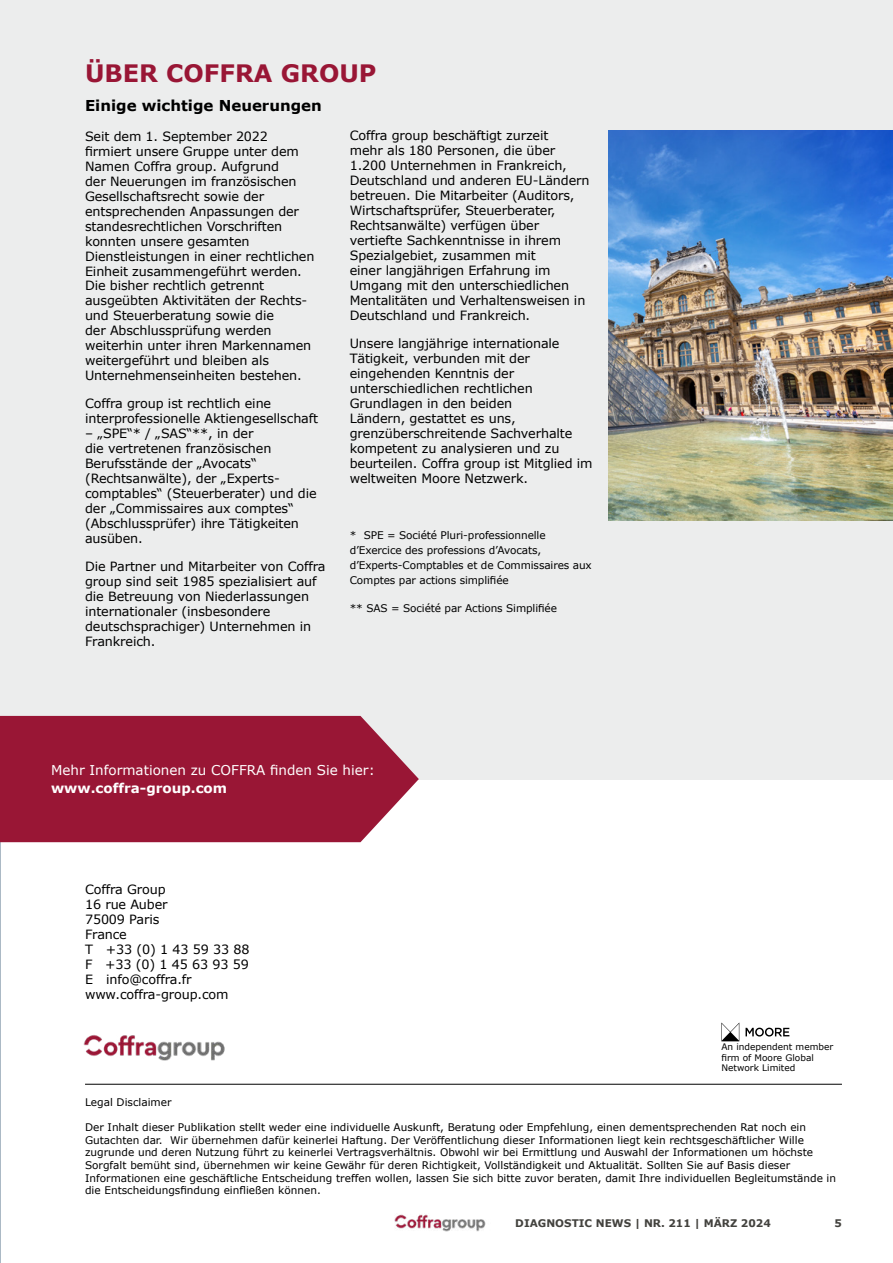
<style>
.page{position:relative;width:893px;height:1263px;background:#fff}
.page>*{position:absolute;margin:0;border:0;box-sizing:border-box;transform-origin:0 0}
.t1{font:700 24px "MS Reference Sans Serif";color:#991635}
.t2{font:700 15px "MS Reference Sans Serif";color:#000}
.t3{font:13.5px "MS Reference Sans Serif";color:#fff}
.t4{font:700 13.5px "MS Reference Sans Serif";color:#fff}
.t5{font:12.75px/15px "MS Reference Sans Serif";letter-spacing:-.01em;color:#000}
.t6{font:10.5px/12.6px "MS Reference Sans Serif";color:#000}
.t7{font:700 10.5px "MS Reference Sans Serif";color:#43423e}
.t8{font:9px/10.5px "MS Reference Sans Serif";color:#000}
</style>
<div class="page">
<div style="left:0;top:0;width:893px;height:779px;background:#eceded"></div>
<hr style="left:85px;top:1084px;width:757px;height:1px;background:#000">
<img style="left:83px;top:1035px;width:142px;height:26px">
<svg style="left:0;top:716px;width:419px;height:126px;background:#9f2542"></svg>
<svg style="left:745px;top:1028px;width:44px;height:8px"></svg>
<svg style="left:721px;top:1022px;width:18px;height:19px"></svg>
<img style="left:609px;top:131px;width:284px;height:390px">
<img style="left:394px;top:1214px;width:92px;height:18px">
<h1 class="t1" style="left:85px;top:63px;width:293px">ÜBER COFFRA GROUP</h1>
<p class="t2" style="left:85px;top:98px;width:238px">Einige wichtige Neuerungen</p>
<p class="t5" style="left:85px;top:129px;width:231px">Seit dem 1. September 2022 firmiert unsere Gruppe unter dem<br>Namen Coffra group. Aufgrund<br>der Neuerungen im französischen<br>Gesellschaftsrecht sowie der entsprechenden Anpassungen der standesrechtlichen Vorschriften konnten unsere gesamten<br>Dienstleistungen in einer rechtlichen<br>Einheit zusammengeführt werden.<br>Die bisher rechtlich getrennt ausgeübten Aktivitäten der Rechts&shy;und Steuerberatung sowie die<br>der Abschlussprüfung werden weiterhin unter ihren Markennamen weitergeführt und bleiben als<br>Unternehmenseinheiten bestehen.</p>
<p class="t5" style="left:85px;top:397px;width:235px">Coffra group ist rechtlich eine interprofessionelle Aktiengesellschaft</p>
<p class="t5" style="left:85px;top:427px;width:233px">– „SPE“* / „SAS“**, in der<br>die vertretenen französischen<br>Berufsstände der „Avocats“ (Rechtsanwälte), der „Experts&shy;comptables“ (Steuerberater) und die der „Commissaires aux comptes“ (Abschlussprüfer) ihre Tätigkeiten ausüben.</p>
<p class="t5" style="left:85px;top:559px;width:242px">Die Partner und Mitarbeiter von Coffra group sind seit 1985 spezialisiert auf die Betreuung von Niederlassungen internationaler (insbesondere deutschsprachiger) Unternehmen in<br>Frankreich.</p>
<p class="t5" style="left:350px;top:129px;width:241px">Coffra group beschäftigt zurzeit<br>mehr als 180 Personen, die über 1.200 Unternehmen in Frankreich, Deutschland und anderen EU-Ländern betreuen. Die Mitarbeiter (Auditors, Wirtschaftsprüfer, Steuerberater, Rechtsanwälte) verfügen über vertiefte Sachkenntnisse in ihrem Spezialgebiet, zusammen mit<br>einer langjährigen Erfahrung im Umgang mit den unterschiedlichen Mentalitäten und Verhaltensweisen in Deutschland und Frankreich.</p>
<p class="t5" style="left:350px;top:337px;width:244px">Unsere langjährige internationale<br>Tätigkeit, verbunden mit der eingehenden Kenntnis der unterschiedlichen rechtlichen<br>Grundlagen in den beiden<br>Ländern, gestattet es uns, grenzüberschreitende Sachverhalte kompetent zu analysieren und zu beurteilen. Coffra group ist Mitglied im weltweiten Moore Netzwerk.</p>
<p class="t6" style="left:350px;top:528px;width:244px;line-height:15px">* SPE = Société Pluri-professionnelle d’Exercice des professions d’Avocats, d’Experts-Comptables et de Commissaires aux Comptes par actions simplifiée</p>
<p class="t6" style="left:350px;top:601px;width:209px">** SAS = Société par Actions Simplifiée</p>
<p class="t3" style="left:51px;top:762px;width:325px">Mehr Informationen zu COFFRA finden Sie hier:</p>
<p class="t4" style="left:51px;top:782px;width:178px">www.coffra-group.com</p>
<p class="t5" style="left:85px;top:882px;width:166px">Coffra Group<br>16 rue Auber<br>75009 Paris<br>France<br>T +33 (0) 1 43 59 33 88<br>F +33 (0) 1 45 63 93 59<br>E info@coffra.fr www.coffra-group.com</p>
<p class="t8" style="left:721px;top:1042px;width:113px">An independent member firm of Moore Global<br>Network Limited</p>
<p class="t6" style="left:85px;top:1096px;width:88px">Legal Disclaimer</p>
<p class="t6" style="left:85px;top:1121px;width:753px">Der Inhalt dieser Publikation stellt weder eine individuelle Auskunft, Beratung oder Empfehlung, einen dementsprechenden Rat noch ein Gutachten dar. Wir übernehmen dafür keinerlei Haftung. Der Veröffentlichung dieser Informationen liegt kein rechtsgeschäftlicher Wille zugrunde und deren Nutzung führt zu keinerlei Vertragsverhältnis. Obwohl wir bei Ermittlung und Auswahl der Informationen um höchste Sorgfalt bemüht sind, übernehmen wir keine Gewähr für deren Richtigkeit, Vollständigkeit und Aktualität. Sollten Sie auf Basis dieser Informationen eine geschäftliche Entscheidung treffen wollen, lassen Sie sich bitte zuvor beraten, damit Ihre individuellen Begleitumstände in die Entscheidungsfindung einfließen können.</p>
<p class="t7" style="left:515px;top:1218px;width:257px">DIAGNOSTIC NEWS | NR. 211 | MÄRZ 2024</p>
<p class="t7" style="left:834px;top:1218px;width:9px">5</p>
</div>
